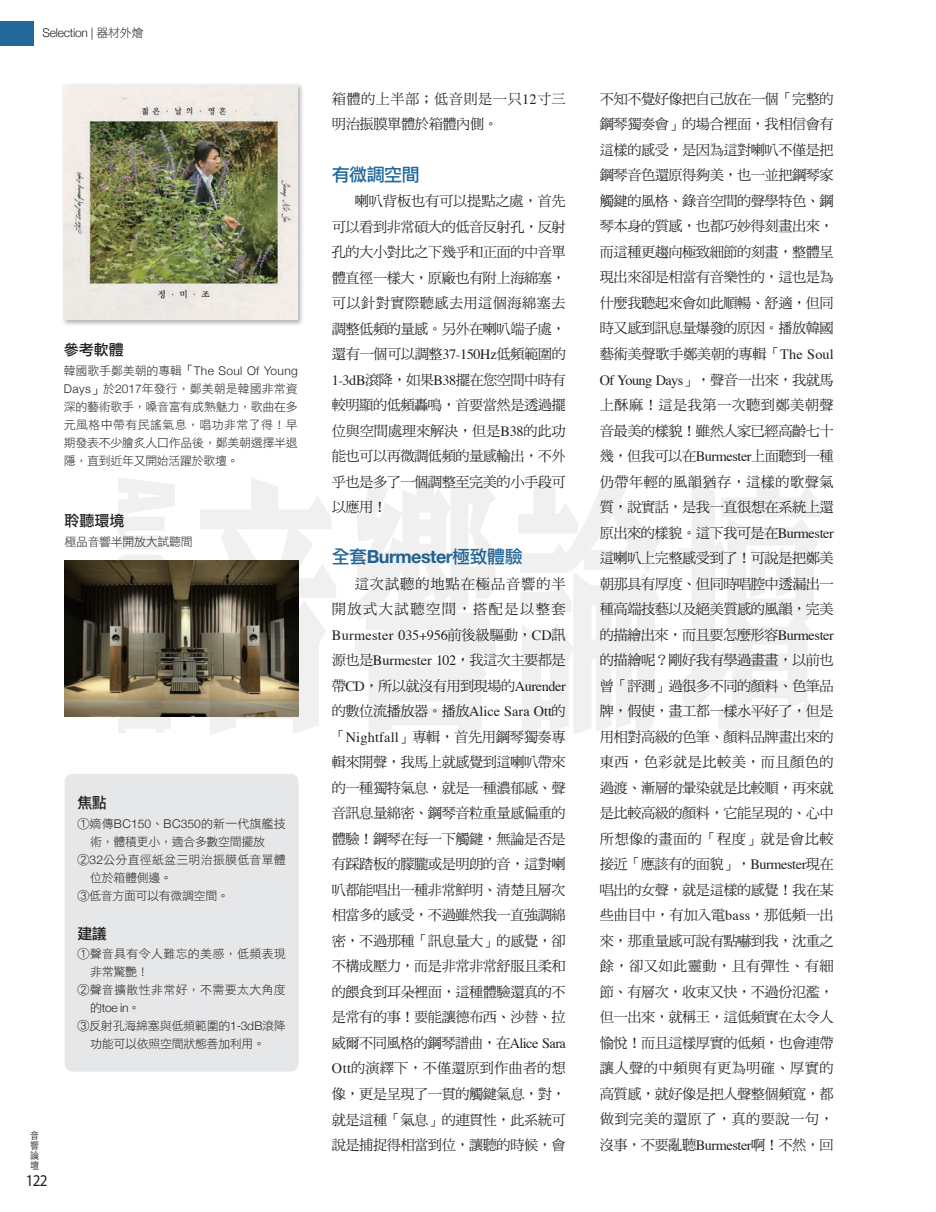
<style>
.page{position:relative;width:936px;height:1212px;background:#fff}
.page>*{position:absolute;margin:0;border:0;box-sizing:border-box;transform-origin:0 0}
.t1{font:700 18px "Helvetica Neue";letter-spacing:-.03em;color:#23689a}
.t2{font:18px "DF Li Hei Std W5";letter-spacing:-.03em;color:#23689a}
.t3{font:16.5px "Myriad Pro";color:#231f20;scale:.91 1}
.t4{font:15px "DF Li Hei Std W5";color:#231f20}
.t5{font:14.25px/25.5px "DF Ming Std W5";letter-spacing:-.035em;color:#231f20;text-align:justify}
.t6{font:14.25px/25.5px "Times";letter-spacing:-.005em;color:#231f20}
.t7{font:14.25px/25.5px "DF Ming Std W5";letter-spacing:.025em;color:#231f20}
.t8{font:14.25px/25.5px "DF Ming Std W5";letter-spacing:.06em;color:#231f20;text-align:right}
.t9{font:14.25px "Times";letter-spacing:-.04em;color:#231f20}
.t10{font:12px/18px "DF Li Hei Std W3";letter-spacing:-.025em;color:#231f20}
.t11{font:12px "DF Li Hei Std W3";letter-spacing:.025em;color:#231f20}
.t12{font:300 12px "Helvetica Neue";letter-spacing:.025em;color:#231f20}
.t13{font:12px "DF Li Hei Std W3";letter-spacing:.01em;color:#231f20}
.t14{font:300 12px "Helvetica Neue";letter-spacing:-.02em;color:#231f20}
.t15{font:12px "DF Li Hei Std W3";letter-spacing:.015em;color:#231f20}
.t16{font:300 9.9px/10.2px "ST Heiti TC";color:#231f20;text-align:justify;scale:.91 1}
.s1{font-family:"DF Li Hei Std W3";font-weight:400}
.s2{font-family:"Helvetica Neue";font-weight:300}
.s3{font-family:"Times"}
.s4{font-family:"DF Li Hei Std W5";font-weight:400}
.s5{font-family:"DF Ming Std W5"}
</style>
<div class="page">
<div style="left:65px;top:774px;width:233px;height:297px;background:#e6e7e9;border-radius:9px"></div>
<div style="left:61px;top:82px;width:243px;height:245px;background:#231f20;opacity:.35"></div>
<img style="left:64px;top:85px;width:234px;height:235px">
<img style="left:64px;top:560px;width:53px;height:157px">
<div style="left:0;top:21px;width:33px;height:24px;background:#23689a"></div>
<img style="left:117px;top:478px;width:702px;height:256px">
<p class="t14" style="left:43px;top:23px;width:103px">Selection | <span class="s1">器材外燴</span></p>
<p class="t4" style="left:64px;top:342px;width:61px">參考軟體</p>
<p class="t12" style="left:64px;top:361px;width:235px"><span class="s1">韓國歌手鄭美朝的專輯「</span>The Soul Of Young</p>
<p class="t10" style="left:64px;top:379px;width:235px;text-align:justify"><span class="s2">Days</span>」於<span class="s2">2017</span>年發行，鄭美朝是韓國非常資深的藝術歌手，嗓音富有成熟魅力，歌曲在多元風格中帶有民謠氣息，唱功非常了得！早期發表不少膾炙人口作品後，鄭美朝選擇半退隱，直到近年又開始活躍於歌壇。</p>
<p class="t4" style="left:64px;top:512px;width:61px">聆聽環境</p>
<p class="t10" style="left:64px;top:532px;width:130px">極品音響半開放大試聽間</p>
<p class="t4" style="left:77px;top:795px;width:31px">焦點</p>
<p class="t13" style="left:77px;top:817px;width:210px">①嫡傳<span class="s2">BC150</span>、<span class="s2">BC350</span>的新一代旗艦技</p>
<p class="t10" style="left:90px;top:832px;width:176px">術，體積更小，適合多數空間擺放</p>
<p class="t15" style="left:77px;top:853px;width:210px">②<span class="s2">32</span>公分直徑紙盆三明治振膜低音單體</p>
<p class="t10" style="left:90px;top:868px;width:83px">位於箱體側邊。</p>
<p class="t10" style="left:77px;top:886px;width:153px">③低音方面可以有微調空間。</p>
<p class="t4" style="left:77px;top:925px;width:31px">建議</p>
<p class="t11" style="left:77px;top:947px;width:210px">①聲音具有令人難忘的美感，低頻表現</p>
<p class="t10" style="left:90px;top:963px;width:60px">非常驚艷！</p>
<p class="t11" style="left:77px;top:983px;width:210px">②聲音擴散性非常好，不需要太大角度</p>
<p class="t14" style="left:90px;top:998px;width:51px"><span class="s1">的</span>toe in<span class="s1">。</span></p>
<p class="t10" style="left:90px;top:1017px;width:197px;text-indent:-13px">③反射孔海綿塞與低頻範圍的<span class="s2">1-3dB</span>滾降功能可以依照空間狀態善加利用。</p>
<p class="t16" style="left:30px;top:1129px;width:11px">音響論壇</p>
<p class="t3" style="left:26px;top:1170px;width:25px">122</p>
<p class="t7" style="left:332px;top:86px;width:235px">箱體的上半部；低音則是一只<span class="s3">12</span>寸三明治振膜單體於箱體內側。</p>
<p class="t2" style="left:332px;top:164px;width:89px">有微調空間</p>
<p class="t5" style="left:332px;top:188px;width:235px;text-indent:23px">喇叭背板也有可以提點之處，首先可以看到非常碩大的低音反射孔，反射孔的大小對比之下幾乎和正面的中音單體直徑一樣大，原廠也有附上海綿塞，可以針對實際聽感去用這個海綿塞去調整低頻的量感。另外在喇叭端子處，還有一個可以調整<span class="s3">37-150Hz</span>低頻範圍的<span class="s3">1-3dB</span>滾降，如果<span class="s3">B38</span>擺在您空間中時有較明顯的低頻轟鳴，首要當然是透過擺位與空間處理來解決，但是<span class="s3">B38</span>的此功能也可以再微調低頻的量感輸出，不外乎也是多了一個調整至完美的小手段可以應用！</p>
<p class="t1" style="left:332px;top:543px;width:192px"><span class="s4">全套</span>Burmester<span class="s4">極致體驗</span></p>
<p class="t8" style="left:332px;top:571px;width:235px">這次試聽的地點在極品音響的半<br>開放式大試聽空間，搭配是以整套</p>
<p class="t6" style="left:332px;top:621px;width:235px">Burmester 035+956<span class="s5">前後級驅動，</span>CD<span class="s5">訊源也是</span>Burmester 102<span class="s5">，我這次主要都是</span></p>
<p class="t5" style="left:332px;top:673px;width:235px">帶<span class="s3">CD</span>，所以就沒有用到現場的<span class="s3">Aurender</span></p>
<p class="t6" style="left:332px;top:697px;width:235px"><span class="s5">的數位流播放器。播放</span>Alice Sara Ott<span class="s5">的</span></p>
<p class="t5" style="left:332px;top:724px;width:235px">「<span class="s3">Nightfall</span>」專輯，首先用鋼琴獨奏專輯來開聲，我馬上就感覺到這喇叭帶來的一種獨特氣息，就是一種濃郁感、聲音訊息量綿密、鋼琴音粒重量感偏重的體驗！鋼琴在每一下觸鍵，無論是否是有踩踏板的朦朧或是明朗的音，這對喇叭都能唱出一種非常鮮明、清楚且層次相當多的感受，不過雖然我一直強調綿密，不過那種「訊息量大」的感覺，卻不構成壓力，而是非常非常舒服且柔和的餵食到耳朵裡面，這種體驗還真的不是常有的事！要能讓德布西、沙替、拉威爾不同風格的鋼琴譜曲，在<span class="s3">Alice Sara Ott</span>的演繹下，不僅還原到作曲者的想像，更是呈現了一貫的觸鍵氣息，對，就是這種「氣息」的連貫性，此系統可說是捕捉得相當到位，讓聽的時候，會</p>
<p class="t5" style="left:600px;top:86px;width:235px">不知不覺好像把自己放在一個「完整的鋼琴獨奏會」的場合裡面，我相信會有這樣的感受，是因為這對喇叭不僅是把鋼琴音色還原得夠美，也一並把鋼琴家觸鍵的風格、錄音空間的聲學特色、鋼琴本身的質感，也都巧妙得刻畫出來，而這種更趨向極致細節的刻畫，整體呈現出來卻是相當有音樂性的，這也是為什麼我聽起來會如此順暢、舒適，但同時又感到訊息量爆發的原因。播放韓國藝術美聲歌手鄭美朝的專輯「<span class="s3">The Soul</span></p>
<p class="t9" style="left:600px;top:366px;width:235px">Of Young Days<span class="s5">」，聲音一出來，我就馬</span></p>
<p class="t5" style="left:600px;top:392px;width:235px">上酥麻！這是我第一次聽到鄭美朝聲音最美的樣貌！雖然人家已經高齡七十幾，但我可以在<span class="s3">Burmester</span>上面聽到一種仍帶年輕的風韻猶存，這樣的歌聲氣質，說實話，是我一直很想在系統上還原出來的樣貌。這下我可是在<span class="s3">Burmester</span>這喇叭上完整感受到了！可說是把鄭美朝那具有厚度、但同時唱腔中透漏出一種高端技藝以及絕美質感的風韻，完美的描繪出來，而且要怎麼形容<span class="s3">Burmester</span>的描繪呢？剛好我有學過畫畫，以前也曾「評測」過很多不同的顏料、色筆品牌，假使，畫工都一樣水平好了，但是用相對高級的色筆、顏料品牌畫出來的東西，色彩就是比較美，而且顏色的過渡、漸層的暈染就是比較順，再來就是比較高級的顏料，它能呈現的、心中所想像的畫面的「程度」就是會比較接近「應該有的面貌」，<span class="s3">Burmester</span>現在唱出的女聲，就是這樣的感覺！我在某些曲目中，有加入電<span class="s3">bass</span>，那低頻一出來，那重量感可說有點嚇到我，沈重之餘，卻又如此靈動，且有彈性、有細節、有層次，收束又快，不過份氾濫，但一出來，就稱王，這低頻實在太令人愉悅！而且這樣厚實的低頻，也會連帶讓人聲的中頻與有更為明確、厚實的高質感，就好像是把人聲整個頻寬，都做到完美的還原了，真的要說一句，沒事，不要亂聽<span class="s3">Burmester</span>啊！不然，回</p>
</div>
